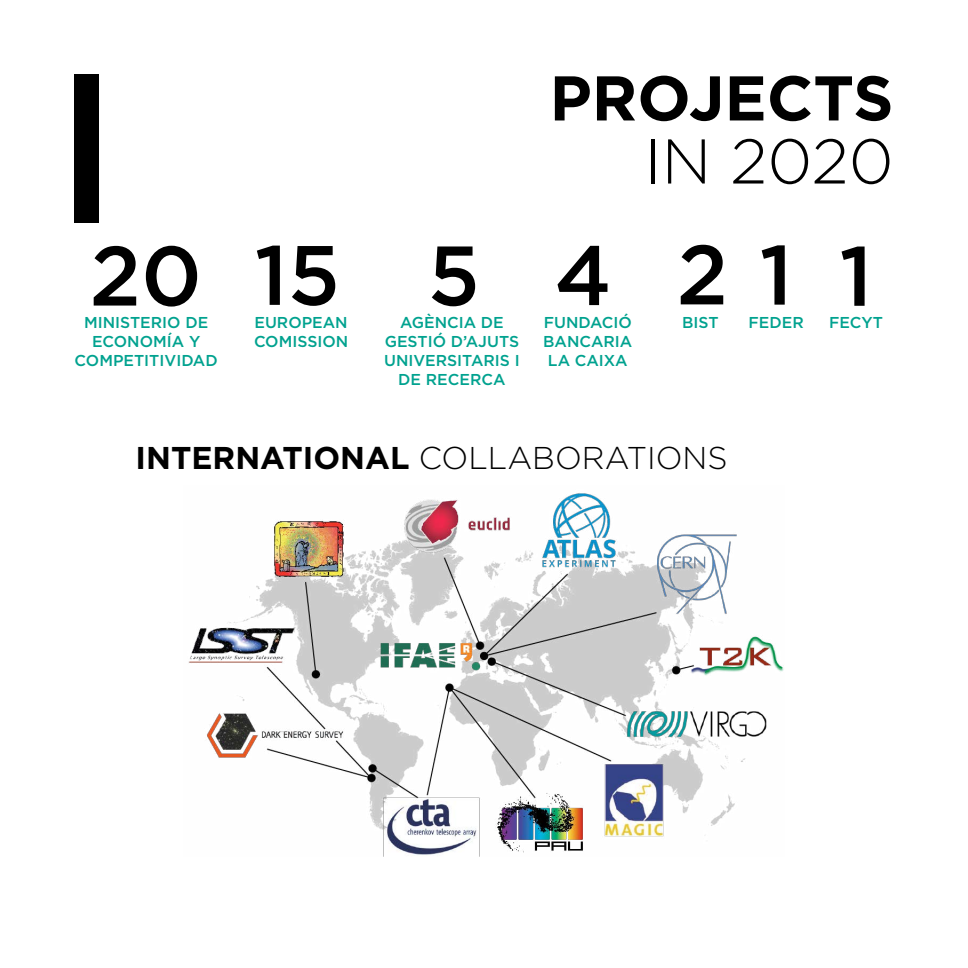
<style>
.page{position:relative;width:968px;height:968px;background:#fff}
.page>*{position:absolute;margin:0;border:0;box-sizing:border-box;transform-origin:0 0}
.t1{font:500 84px "Gotham";color:#000}
.t2{font:700 63px "Gotham";color:#000}
.t3{font:300 63px "Gotham";color:#000}
.t4{font:300 31.5px "Gotham";color:#000}
.t5{font:500 15.75px/18.9px "Gotham";color:#00a28f}
.s1{font-weight:700}
</style>
<div class="page">
<div style="left:74px;top:74px;width:25px;height:149px;background:#000"></div>
<img style="left:188px;top:493px;width:596px;height:363px">
<h1 class="t1" style="left:89px;top:228px;width:114px">20</h1>
<p class="t5" style="left:185px;top:313px;width:12px">DE</p>
<p class="t5" style="left:92px;top:332px;width:13px">ECONOM</p>
<p class="t5" style="left:167px;top:332px;width:34px">ÍA Y</p>
<p class="t5" style="left:75px;top:350px;width:12px">COMPETITIVIDAD</p>
<p class="t5" style="left:84px;top:313px;width:11px">MINISTERIO</p>
<h1 class="t1" style="left:254px;top:227px;width:87px">15</h1>
<p class="t5" style="left:254px;top:331px;width:12px">COMISSION</p>
<p class="t5" style="left:254px;top:312px;width:35px">EUROPEAN</p>
<h2 class="t2" style="left:549px;top:62px;width:340px">PROJECTS</h2>
<h2 class="t3" style="left:644px;top:127px;width:251px">IN 2020</h2>
<h1 class="t1" style="left:428px;top:228px;width:54px">5</h1>
<p class="t5" style="left:400px;top:313px;width:46px">AGÈNCIA</p>
<p class="t5" style="left:481px;top:313px;width:12px">DE</p>
<p class="t5" style="left:384px;top:332px;width:22px">GESTI</p>
<p class="t5" style="left:432px;top:332px;width:77px">Ó D’AJUTS</p>
<p class="t5" style="left:384px;top:351px;width:11px">UNIVERSITARIS</p>
<p class="t5" style="left:514px;top:351px;width:3px">I</p>
<p class="t5" style="left:398px;top:370px;width:52px">DE RECERCA</p>
<h1 class="t1" style="left:676px;top:227px;width:118px">2 1</h1>
<p class="t5" style="left:682px;top:312px;width:38px">BIST</p>
<p class="t5" style="left:748px;top:312px;width:57px">FEDER</p>
<h1 class="t1" style="left:554px;top:227px;width:59px">4</h1>
<h1 class="t1" style="left:839px;top:228px;width:35px">1</h1>
<p class="t5" style="left:618px;top:313px;width:15px">Ó</p>
<p class="t5" style="left:829px;top:312px;width:55px">FECYT</p>
<p class="t5" style="left:548px;top:331px;width:50px;text-indent:-5px">BANCARIA<br>LA CAIXA</p>
<p class="t5" style="left:543px;top:313px;width:34px">FUNDACI</p>
<h3 class="t4" style="left:135px;top:440px;width:306px"><span class="s1">I NTERNATIONAL</span> COLLABORATIONS</h3>
</div>
